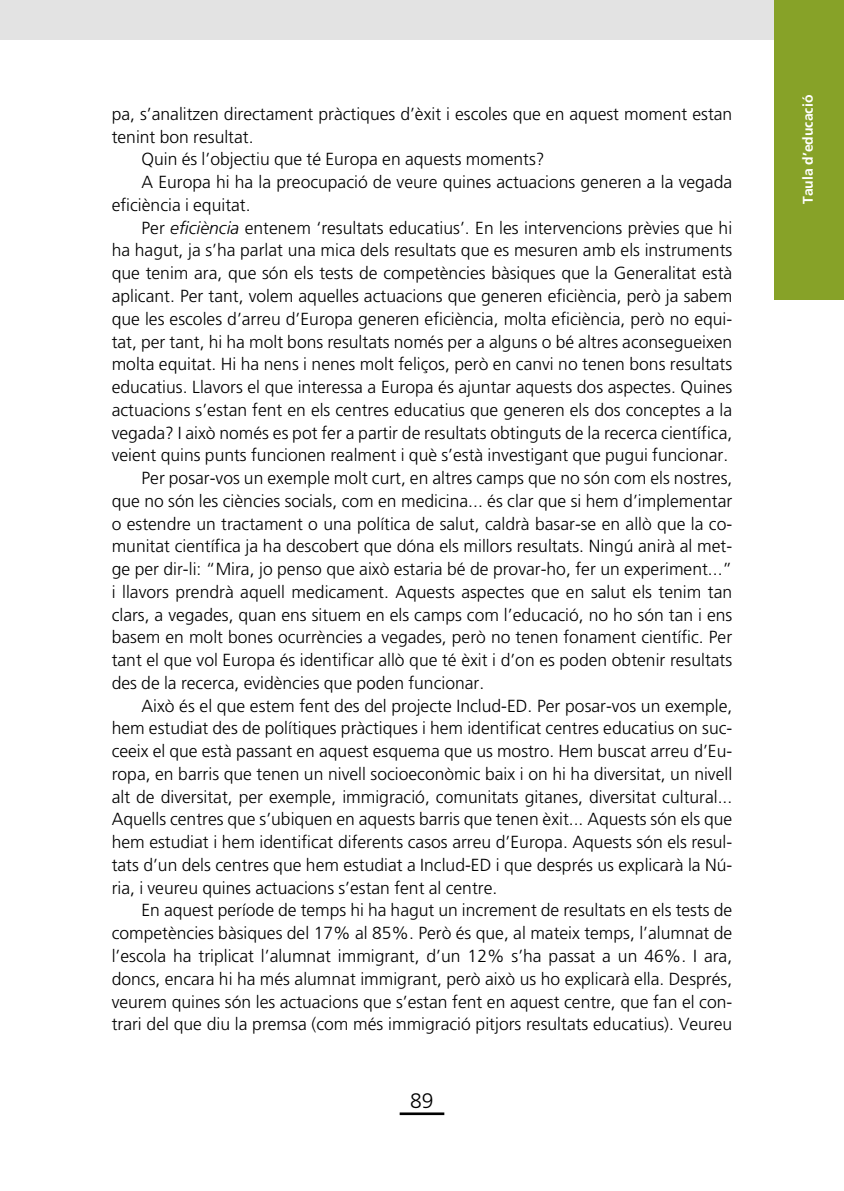
<style>
.page{position:relative;width:844px;height:1191px;background:#fff}
.page>*{position:absolute;margin:0;border:0;box-sizing:border-box;transform-origin:0 0}
.t1{font:300 21px "Frutiger LT Std";color:#000}
.t2{font:300 17.5px "Frutiger LT Std";color:#000}
.t3{font:700 14px "Frutiger LT Std";color:#fff}
.s1{font-style:italic}
</style>
<div class="page">
<hr style="left:399px;top:1112px;width:45px;height:3px;background:#000">
<div style="left:0;top:0;width:843px;height:40px;background:#e3e3e3"></div>
<div style="left:774px;top:0;width:69px;height:299px;background:#87a228"></div>
<p class="t2" style="left:112px;top:104px;width:622px">pa, s’analitzen directament pràctiques d’èxit i escoles que en aquest moment estan</p>
<p class="t2" style="left:112px;top:127px;width:143px">tenint bon resultat.</p>
<p class="t2" style="left:141px;top:149px;width:404px">Quin és l’objectiu que té Europa en aquests moments?</p>
<p class="t2" style="left:141px;top:172px;width:592px">A Europa hi ha la preocupació de veure quines actuacions generen a la vegada</p>
<p class="t2" style="left:112px;top:195px;width:140px">eficiència i equitat.</p>
<p class="t2" style="left:141px;top:218px;width:592px">Per <span class="s1">eficiència</span> entenem ‘resultats educatius’. En les intervencions prèvies que hi</p>
<p class="t2" style="left:112px;top:240px;width:622px">ha hagut, ja s’ha parlat una mica dels resultats que es mesuren amb els instruments</p>
<p class="t2" style="left:112px;top:263px;width:622px">que tenim ara, que són els tests de competències bàsiques que la Generalitat està</p>
<p class="t2" style="left:112px;top:286px;width:622px">aplicant. Per tant, volem aquelles actuacions que generen eficiència, però ja sabem</p>
<p class="t2" style="left:112px;top:309px;width:622px">que les escoles d’arreu d’Europa generen eficiència, molta eficiència, però no equi-</p>
<p class="t2" style="left:112px;top:331px;width:622px">tat, per tant, hi ha molt bons resultats només per a alguns o bé altres aconsegueixen</p>
<p class="t2" style="left:112px;top:354px;width:622px">molta equitat. Hi ha nens i nenes molt feliços, però en canvi no tenen bons resultats</p>
<p class="t2" style="left:112px;top:377px;width:622px">educatius. Llavors el que interessa a Europa és ajuntar aquests dos aspectes. Quines</p>
<p class="t2" style="left:112px;top:400px;width:621px">actuacions s’estan fent en els centres educatius que generen els dos conceptes a la</p>
<p class="t2" style="left:112px;top:422px;width:622px">vegada? I això només es pot fer a partir de resultats obtinguts de la recerca científica,</p>
<p class="t2" style="left:112px;top:445px;width:617px">veient quins punts funcionen realment i què s’està investigant que pugui funcionar.</p>
<p class="t2" style="left:141px;top:468px;width:592px">Per posar-vos un exemple molt curt, en altres camps que no són com els nostres,</p>
<p class="t2" style="left:112px;top:491px;width:622px">que no són les ciències socials, com en medicina... és clar que si hem d’implementar</p>
<p class="t2" style="left:112px;top:513px;width:622px">o estendre un tractament o una política de salut, caldrà basar-se en allò que la co-</p>
<p class="t2" style="left:112px;top:536px;width:621px">munitat científica ja ha descobert que dóna els millors resultats. Ningú anirà al met-</p>
<p class="t2" style="left:112px;top:559px;width:622px">ge per dir-li: “Mira, jo penso que això estaria bé de provar-ho, fer un experiment...”</p>
<p class="t2" style="left:112px;top:582px;width:622px">i llavors prendrà aquell medicament. Aquests aspectes que en salut els tenim tan</p>
<p class="t2" style="left:112px;top:604px;width:622px">clars, a vegades, quan ens situem en els camps com l’educació, no ho són tan i ens</p>
<p class="t2" style="left:112px;top:627px;width:622px">basem en molt bones ocurrències a vegades, però no tenen fonament científic. Per</p>
<p class="t2" style="left:112px;top:650px;width:622px">tant el que vol Europa és identificar allò que té èxit i d’on es poden obtenir resultats</p>
<p class="t2" style="left:112px;top:673px;width:374px">des de la recerca, evidències que poden funcionar.</p>
<p class="t2" style="left:141px;top:695px;width:592px">Això és el que estem fent des del projecte Includ-ED. Per posar-vos un exemple,</p>
<p class="t2" style="left:112px;top:718px;width:622px">hem estudiat des de polítiques pràctiques i hem identificat centres educatius on suc-</p>
<p class="t2" style="left:112px;top:741px;width:622px">ceeix el que està passant en aquest esquema que us mostro. Hem buscat arreu d’Eu-</p>
<p class="t2" style="left:112px;top:764px;width:622px">ropa, en barris que tenen un nivell socioeconòmic baix i on hi ha diversitat, un nivell</p>
<p class="t2" style="left:112px;top:786px;width:622px">alt de diversitat, per exemple, immigració, comunitats gitanes, diversitat cultural...</p>
<p class="t2" style="left:112px;top:809px;width:622px">Aquells centres que s’ubiquen en aquests barris que tenen èxit... Aquests són els que</p>
<p class="t2" style="left:112px;top:832px;width:622px">hem estudiat i hem identificat diferents casos arreu d’Europa. Aquests són els resul-</p>
<p class="t2" style="left:112px;top:855px;width:622px">tats d’un dels centres que hem estudiat a Includ-ED i que després us explicarà la Nú-</p>
<p class="t2" style="left:112px;top:877px;width:387px">ria, i veureu quines actuacions s’estan fent al centre.</p>
<p class="t2" style="left:141px;top:900px;width:592px">En aquest període de temps hi ha hagut un increment de resultats en els tests de</p>
<p class="t2" style="left:112px;top:923px;width:622px">competències bàsiques del 17% al 85%. Però és que, al mateix temps, l’alumnat de</p>
<p class="t2" style="left:112px;top:946px;width:622px">l’escola ha triplicat l’alumnat immigrant, d’un 12% s’ha passat a un 46%. I ara,</p>
<p class="t2" style="left:112px;top:968px;width:621px">doncs, encara hi ha més alumnat immigrant, però això us ho explicarà ella. Després,</p>
<p class="t2" style="left:112px;top:991px;width:622px">veurem quines són les actuacions que s’estan fent en aquest centre, que fan el con-</p>
<p class="t2" style="left:112px;top:1014px;width:622px">trari del que diu la premsa (com més immigració pitjors resultats educatius). Veureu</p>
<p class="t1" style="left:410px;top:1088px;width:25px">89</p>
<p class="t3" style="left:799px;top:204px;width:111px;rotate:-90deg">Taula d’educació</p>
</div>
